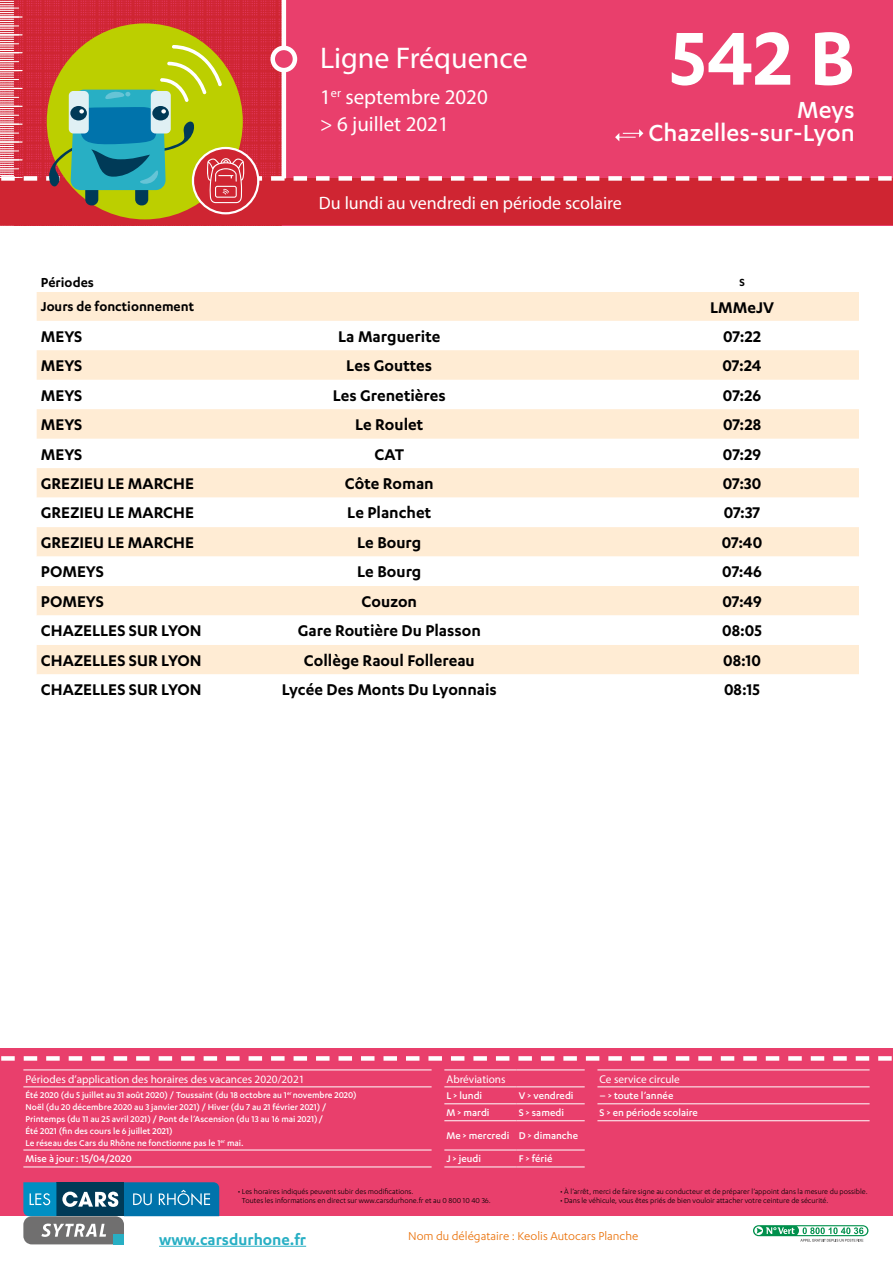
<style>
.page{position:relative;width:893px;height:1263px;background:#fff}
.page>*{position:absolute;margin:0;border:0;box-sizing:border-box;transform-origin:0 0}
.t1{font:600 87px "Karbon";color:#fff}
.t2{font:30px "Myriad Pro";color:#fff}
.t3{font:500 27px/23.2px "Karbon";color:#fff;text-align:right}
.t4{font:21px/27px "Myriad Pro";color:#fff}
.t5{font:600 18px "Karbon";color:#000}
.t6{font:18px "Myriad Pro";color:#fff}
.t7{font:600 17.55px "Karbon";color:#28afc4}
.t8{font:600 15px "Karbon";color:#000}
.t9{font:13.2px "Karbon";color:#ea7007}
.t10{font:600 12px "Karbon";color:#000}
.t11{font:500 11.25px "Karbon";color:#fff}
.t12{font:11.25px "Myriad Pro";color:#fff}
.t13{font:500 9.75px/12px "Karbon";color:#fff}
.t14{font:8.25px/9px "Karbon";color:#000}
</style>
<div class="page">
<div style="left:0;top:1048px;width:893px;height:168px;background:#e93f6c"></div>
<svg style="left:1px;top:1056px;width:891px;height:5px"></svg>
<svg style="left:753px;top:1225px;width:115px;height:17px"></svg>
<hr style="left:159px;top:1246px;width:147px;height:1px;background:#28afc4">
<svg style="left:23px;top:1182px;width:196px;height:62px"></svg>
<hr style="left:23px;top:1070px;width:409px;height:1px;background:#fff">
<hr style="left:444px;top:1070px;width:73px;height:1px;background:#fff">
<hr style="left:517px;top:1070px;width:68px;height:1px;background:#fff">
<hr style="left:597px;top:1070px;width:273px;height:1px;background:#fff">
<hr style="left:23px;top:1086px;width:409px;height:1px;background:#fff">
<hr style="left:444px;top:1086px;width:73px;height:1px;background:#fff">
<hr style="left:517px;top:1086px;width:68px;height:1px;background:#fff">
<hr style="left:597px;top:1086px;width:273px;height:1px;background:#fff">
<hr style="left:444px;top:1103px;width:73px;height:1px;background:#fff">
<hr style="left:517px;top:1103px;width:68px;height:1px;background:#fff">
<hr style="left:597px;top:1103px;width:273px;height:1px;background:#fff">
<hr style="left:444px;top:1120px;width:73px;height:1px;background:#fff">
<hr style="left:517px;top:1120px;width:68px;height:1px;background:#fff">
<hr style="left:597px;top:1120px;width:273px;height:1px;background:#fff">
<hr style="left:23px;top:1150px;width:409px;height:1px;background:#fff">
<hr style="left:444px;top:1150px;width:73px;height:1px;background:#fff">
<hr style="left:517px;top:1150px;width:68px;height:1px;background:#fff">
<hr style="left:23px;top:1167px;width:409px;height:1px;background:#fff">
<hr style="left:444px;top:1167px;width:73px;height:1px;background:#fff">
<hr style="left:517px;top:1167px;width:68px;height:1px;background:#fff">
<svg style="left:0;top:0;width:893px;height:225px;background:#d44e5a"></svg>
<svg style="left:37px;top:292px;width:822px;height:206px;fill:#ffecd4"></svg>
<svg style="left:37px;top:527px;width:822px;height:147px;fill:#ffecd4"></svg>
<h2 class="t2" style="left:320px;top:39px;width:209px">Ligne Fréquence</h2>
<p class="t4" style="left:320px;top:83px;width:169px">1<sup>er</sup> septembre 2020 &gt; 6 juillet 2021</p>
<p class="t6" style="left:319px;top:192px;width:305px">Du lundi au vendredi en période scolaire</p>
<h1 class="t1" style="left:670px;top:9px;width:186px">542 B</h1>
<h3 class="t3" style="left:648px;top:97px;width:208px">Meys<br>Chazelles-sur-Lyon</h3>
<p class="t8" style="left:41px;top:274px;width:55px">Périodes</p>
<p class="t10" style="left:739px;top:275px;width:7px">S</p>
<p class="t8" style="left:41px;top:298px;width:155px">Jours de fonctionnement</p>
<p class="t5" style="left:710px;top:297px;width:66px">LMMeJV</p>
<p class="t5" style="left:41px;top:326px;width:43px">MEYS</p>
<p class="t5" style="left:338px;top:326px;width:104px">La Marguerite</p>
<p class="t5" style="left:723px;top:326px;width:39px">07:22</p>
<p class="t5" style="left:41px;top:355px;width:43px">MEYS</p>
<p class="t5" style="left:346px;top:355px;width:87px">Les Gouttes</p>
<p class="t5" style="left:722px;top:355px;width:41px">07:24</p>
<p class="t5" style="left:41px;top:385px;width:43px">MEYS</p>
<p class="t5" style="left:333px;top:385px;width:115px">Les Grenetières</p>
<p class="t5" style="left:723px;top:385px;width:40px">07:26</p>
<p class="t5" style="left:41px;top:414px;width:43px">MEYS</p>
<p class="t5" style="left:355px;top:414px;width:70px">Le Roulet</p>
<p class="t5" style="left:723px;top:414px;width:40px">07:28</p>
<p class="t5" style="left:41px;top:444px;width:43px">MEYS</p>
<p class="t5" style="left:374px;top:444px;width:31px">CAT</p>
<p class="t5" style="left:723px;top:444px;width:40px">07:29</p>
<p class="t5" style="left:41px;top:473px;width:155px">GREZIEU LE MARCHE</p>
<p class="t5" style="left:345px;top:473px;width:90px">Côte Roman</p>
<p class="t5" style="left:723px;top:473px;width:40px">07:30</p>
<p class="t5" style="left:41px;top:503px;width:155px">GREZIEU LE MARCHE</p>
<p class="t5" style="left:347px;top:503px;width:85px">Le Planchet</p>
<p class="t5" style="left:724px;top:503px;width:38px">07:37</p>
<p class="t5" style="left:41px;top:532px;width:155px">GREZIEU LE MARCHE</p>
<p class="t5" style="left:357px;top:532px;width:66px">Le Bourg</p>
<p class="t5" style="left:722px;top:532px;width:42px">07:40</p>
<p class="t5" style="left:41px;top:562px;width:64px">POMEYS</p>
<p class="t5" style="left:357px;top:562px;width:66px">Le Bourg</p>
<p class="t5" style="left:722px;top:562px;width:41px">07:46</p>
<p class="t5" style="left:41px;top:591px;width:64px">POMEYS</p>
<p class="t5" style="left:362px;top:591px;width:57px">Couzon</p>
<p class="t5" style="left:722px;top:591px;width:41px">07:49</p>
<p class="t5" style="left:41px;top:621px;width:162px">CHAZELLES SUR LYON</p>
<p class="t5" style="left:298px;top:621px;width:185px">Gare Routière Du Plasson</p>
<p class="t5" style="left:722px;top:621px;width:41px">08:05</p>
<p class="t5" style="left:41px;top:650px;width:162px">CHAZELLES SUR LYON</p>
<p class="t5" style="left:304px;top:650px;width:173px">Collège Raoul Follereau</p>
<p class="t5" style="left:723px;top:650px;width:39px">08:10</p>
<p class="t5" style="left:41px;top:680px;width:162px">CHAZELLES SUR LYON</p>
<p class="t5" style="left:282px;top:680px;width:217px">Lycée Des Monts Du Lyonnais</p>
<p class="t5" style="left:724px;top:680px;width:37px">08:15</p>
<p class="t12" style="left:26px;top:1072px;width:281px">Périodes d’application des horaires des vacances 2020/2021</p>
<p class="t12" style="left:446px;top:1072px;width:61px">Abréviations</p>
<p class="t12" style="left:600px;top:1072px;width:82px">Ce service circule</p>
<p class="t13" style="left:26px;top:1088px;width:333px">Été 2020 (du 5 juillet au 31 août 2020) / Toussaint (du 18 octobre au 1<sup>er</sup> novembre 2020)<br>Noël (du 20 décembre 2020 au 3 janvier 2021) / Hiver (du 7 au 21 février 2021) / Printemps (du 11 au 25 avril 2021) / Pont de l’Ascension (du 13 au 16 mai 2021) /<br>Été 2021 (fin des cours le 6 juillet 2021)<br>Le réseau des Cars du Rhône ne fonctionne pas le 1<sup>er</sup> mai.</p>
<p class="t11" style="left:446px;top:1089px;width:37px">L &gt; lundi</p>
<p class="t11" style="left:519px;top:1089px;width:56px">V &gt; vendredi</p>
<p class="t11" style="left:600px;top:1089px;width:75px">– &gt; toute l’année</p>
<p class="t11" style="left:446px;top:1106px;width:45px">M &gt; mardi</p>
<p class="t11" style="left:519px;top:1106px;width:47px">S &gt; samedi</p>
<p class="t11" style="left:600px;top:1106px;width:100px">S &gt; en période scolaire</p>
<p class="t11" style="left:446px;top:1129px;width:133px">Me &gt; mercredi D &gt; dimanche</p>
<p class="t11" style="left:26px;top:1152px;width:108px">Mise à jour: 15/04/2020</p>
<p class="t11" style="left:446px;top:1152px;width:36px">J &gt; jeudi</p>
<p class="t11" style="left:519px;top:1152px;width:35px">F &gt; férié</p>
<p class="t14" style="left:242px;top:1187px;width:250px;text-indent:-4px">• Les horaires indiqués peuvent subir des modifications.<br>Toutes les informations en direct sur www.carsdurhone.fr et au 0 800 10 40 36.</p>
<p class="t14" style="left:560px;top:1187px;width:309px">• À l’arrêt, merci de faire signe au conducteur et de préparer l’appoint dans la mesure du possible.</p>
<p class="t14" style="left:560px;top:1196px;width:270px">• Dans le véhicule, vous êtes priés de bien vouloir attacher votre ceinture de sécurité.</p>
<p class="t7" style="left:159px;top:1229px;width:149px">www.carsdurhone.fr</p>
<p class="t9" style="left:408px;top:1228px;width:232px">Nom du délégataire : Keolis Autocars Planche</p>
</div>
